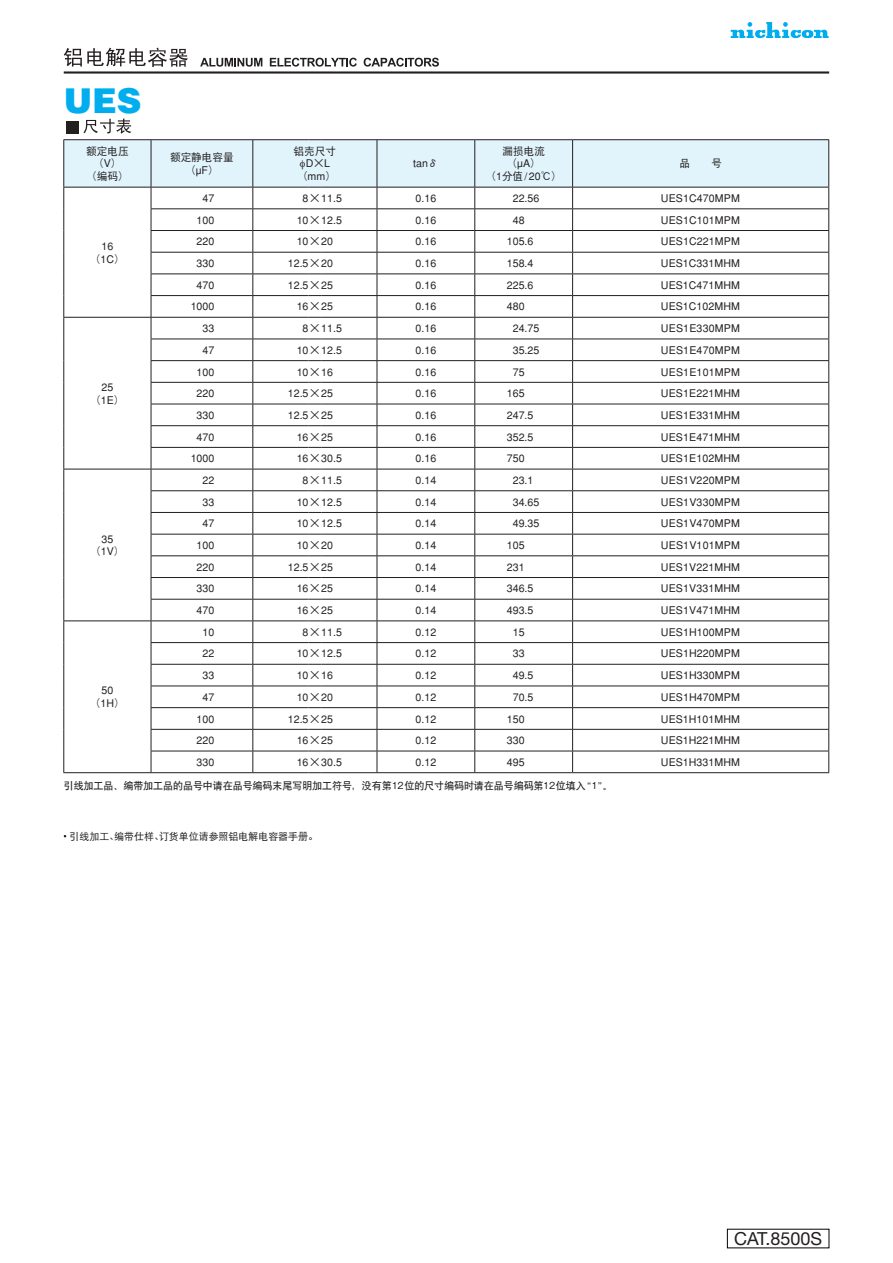
<style>
.page{position:relative;width:893px;height:1263px;background:#fff}
.page>*{position:absolute;margin:0;border:0;box-sizing:border-box;transform-origin:0 0}
.t1{font:900 34.2px "Helvetica";color:#00aeef}
.t2{font:18px "Helvetica Neue LT Std";color:#231f20}
.t3{font:500 10.65px/12.8px "Gothic BBB";letter-spacing:.005em;color:#231f20;text-align:center}
.t4{font:10.65px "DFP Hei W5 G Bpc EUC H";color:#231f20}
.t5{font:9.9px "SIL Hei Med Jian";color:#231f20}
.t6{font:9.9px "DFP Hei W5 G Bpc EUC H";color:#231f20}
.s1{font-family:"DFP Hei W5 G Bpc EUC H";font-weight:400}
.s2{font-family:"Gothic MB101 Pro";font-size:9px}
</style>
<div class="page">
<hr style="left:64px;top:71px;width:765px;height:3px;background:#231f20">
<svg style="left:731px;top:22px;width:98px;height:16px"></svg>
<svg style="left:200px;top:58px;width:62px;height:9px"></svg>
<svg style="left:270px;top:58px;width:87px;height:9px"></svg>
<svg style="left:364px;top:58px;width:75px;height:9px"></svg>
<svg style="left:64px;top:48px;width:124px;height:19px"></svg>
<svg style="left:63px;top:119px;width:766px;height:654px"></svg>
<h1 class="t1" style="left:64px;top:78px;width:79px">UES</h1>
<p class="t4" style="left:86px;top:145px;width:44px">额定电压</p>
<p class="t3" style="left:86px;top:157px;width:44px">（V）<br>（<span class="s1">编码</span>）</p>
<p class="t3" style="left:90px;top:240px;width:36px">16（1C）</p>
<p class="t3" style="left:90px;top:381px;width:36px">25（1E）</p>
<p class="t3" style="left:90px;top:533px;width:36px">35（1V）</p>
<p class="t3" style="left:90px;top:684px;width:36px">50（1H）</p>
<p class="t4" style="left:170px;top:152px;width:65px">额定静电容量</p>
<p class="t3" style="left:185px;top:164px;width:35px">（µF）</p>
<p class="t4" style="left:294px;top:145px;width:44px">铝壳尺寸</p>
<p class="t3" style="left:297px;top:157px;width:40px">D×L（mm）</p>
<p class="t3" style="left:413px;top:157px;width:27px">tanδ</p>
<p class="t4" style="left:502px;top:145px;width:44px">漏损电流</p>
<p class="t3" style="left:485px;top:157px;width:78px">（µA）<br>（1<span class="s1">分值</span>/20℃）</p>
<p class="t4" style="left:679px;top:158px;width:44px">品　　号</p>
<p class="t3" style="left:203px;top:192px;width:13px">47</p>
<p class="t3" style="left:303px;top:192px;width:41px">8×11.5</p>
<p class="t3" style="left:416px;top:192px;width:22px">0.16</p>
<p class="t3" style="left:513px;top:192px;width:28px">22.56</p>
<p class="t3" style="left:661px;top:192px;width:81px">UES1C470MPM</p>
<p class="t3" style="left:197px;top:214px;width:19px">100</p>
<p class="t3" style="left:297px;top:214px;width:47px">10×12.5</p>
<p class="t3" style="left:416px;top:214px;width:22px">0.16</p>
<p class="t3" style="left:513px;top:214px;width:13px">48</p>
<p class="t3" style="left:661px;top:214px;width:81px">UES1C101MPM</p>
<p class="t3" style="left:197px;top:235px;width:19px">220</p>
<p class="t3" style="left:297px;top:235px;width:38px">10×20</p>
<p class="t3" style="left:416px;top:235px;width:22px">0.16</p>
<p class="t3" style="left:507px;top:235px;width:28px">105.6</p>
<p class="t3" style="left:661px;top:235px;width:81px">UES1C221MPM</p>
<p class="t3" style="left:197px;top:257px;width:19px">330</p>
<p class="t3" style="left:288px;top:257px;width:47px">12.5×20</p>
<p class="t3" style="left:416px;top:257px;width:22px">0.16</p>
<p class="t3" style="left:507px;top:257px;width:28px">158.4</p>
<p class="t3" style="left:661px;top:257px;width:81px">UES1C331MHM</p>
<p class="t3" style="left:197px;top:279px;width:19px">470</p>
<p class="t3" style="left:288px;top:279px;width:47px">12.5×25</p>
<p class="t3" style="left:416px;top:279px;width:22px">0.16</p>
<p class="t3" style="left:507px;top:279px;width:28px">225.6</p>
<p class="t3" style="left:661px;top:279px;width:81px">UES1C471MHM</p>
<p class="t3" style="left:191px;top:300px;width:25px">1000</p>
<p class="t3" style="left:297px;top:300px;width:38px">16×25</p>
<p class="t3" style="left:416px;top:300px;width:22px">0.16</p>
<p class="t3" style="left:507px;top:300px;width:19px">480</p>
<p class="t3" style="left:661px;top:300px;width:81px">UES1C102MHM</p>
<p class="t3" style="left:203px;top:322px;width:13px">33</p>
<p class="t3" style="left:303px;top:322px;width:41px">8×11.5</p>
<p class="t3" style="left:416px;top:322px;width:22px">0.16</p>
<p class="t3" style="left:513px;top:322px;width:28px">24.75</p>
<p class="t3" style="left:661px;top:322px;width:81px">UES1E330MPM</p>
<p class="t3" style="left:203px;top:344px;width:13px">47</p>
<p class="t3" style="left:297px;top:344px;width:47px">10×12.5</p>
<p class="t3" style="left:416px;top:344px;width:22px">0.16</p>
<p class="t3" style="left:513px;top:344px;width:28px">35.25</p>
<p class="t3" style="left:661px;top:344px;width:81px">UES1E470MPM</p>
<p class="t3" style="left:197px;top:365px;width:19px">100</p>
<p class="t3" style="left:297px;top:365px;width:38px">10×16</p>
<p class="t3" style="left:416px;top:365px;width:22px">0.16</p>
<p class="t3" style="left:513px;top:365px;width:13px">75</p>
<p class="t3" style="left:661px;top:365px;width:81px">UES1E101MPM</p>
<p class="t3" style="left:197px;top:387px;width:19px">220</p>
<p class="t3" style="left:288px;top:387px;width:47px">12.5×25</p>
<p class="t3" style="left:416px;top:387px;width:22px">0.16</p>
<p class="t3" style="left:507px;top:387px;width:19px">165</p>
<p class="t3" style="left:661px;top:387px;width:81px">UES1E221MHM</p>
<p class="t3" style="left:197px;top:409px;width:19px">330</p>
<p class="t3" style="left:288px;top:409px;width:47px">12.5×25</p>
<p class="t3" style="left:416px;top:409px;width:22px">0.16</p>
<p class="t3" style="left:507px;top:409px;width:28px">247.5</p>
<p class="t3" style="left:661px;top:409px;width:81px">UES1E331MHM</p>
<p class="t3" style="left:197px;top:431px;width:19px">470</p>
<p class="t3" style="left:297px;top:431px;width:38px">16×25</p>
<p class="t3" style="left:416px;top:431px;width:22px">0.16</p>
<p class="t3" style="left:507px;top:431px;width:28px">352.5</p>
<p class="t3" style="left:661px;top:431px;width:81px">UES1E471MHM</p>
<p class="t3" style="left:191px;top:452px;width:25px">1000</p>
<p class="t3" style="left:297px;top:452px;width:47px">16×30.5</p>
<p class="t3" style="left:416px;top:452px;width:22px">0.16</p>
<p class="t3" style="left:507px;top:452px;width:19px">750</p>
<p class="t3" style="left:661px;top:452px;width:81px">UES1E102MHM</p>
<p class="t3" style="left:203px;top:474px;width:13px">22</p>
<p class="t3" style="left:303px;top:474px;width:41px">8×11.5</p>
<p class="t3" style="left:416px;top:474px;width:22px">0.14</p>
<p class="t3" style="left:513px;top:474px;width:22px">23.1</p>
<p class="t3" style="left:661px;top:474px;width:81px">UES1V220MPM</p>
<p class="t3" style="left:203px;top:496px;width:13px">33</p>
<p class="t3" style="left:297px;top:496px;width:47px">10×12.5</p>
<p class="t3" style="left:416px;top:496px;width:22px">0.14</p>
<p class="t3" style="left:513px;top:496px;width:28px">34.65</p>
<p class="t3" style="left:661px;top:496px;width:81px">UES1V330MPM</p>
<p class="t3" style="left:203px;top:517px;width:13px">47</p>
<p class="t3" style="left:297px;top:517px;width:47px">10×12.5</p>
<p class="t3" style="left:416px;top:517px;width:22px">0.14</p>
<p class="t3" style="left:513px;top:517px;width:28px">49.35</p>
<p class="t3" style="left:661px;top:517px;width:81px">UES1V470MPM</p>
<p class="t3" style="left:197px;top:539px;width:19px">100</p>
<p class="t3" style="left:297px;top:539px;width:38px">10×20</p>
<p class="t3" style="left:416px;top:539px;width:22px">0.14</p>
<p class="t3" style="left:507px;top:539px;width:19px">105</p>
<p class="t3" style="left:661px;top:539px;width:81px">UES1V101MPM</p>
<p class="t3" style="left:197px;top:561px;width:19px">220</p>
<p class="t3" style="left:288px;top:561px;width:47px">12.5×25</p>
<p class="t3" style="left:416px;top:561px;width:22px">0.14</p>
<p class="t3" style="left:507px;top:561px;width:19px">231</p>
<p class="t3" style="left:661px;top:561px;width:81px">UES1V221MHM</p>
<p class="t3" style="left:197px;top:582px;width:19px">330</p>
<p class="t3" style="left:297px;top:582px;width:38px">16×25</p>
<p class="t3" style="left:416px;top:582px;width:22px">0.14</p>
<p class="t3" style="left:507px;top:582px;width:28px">346.5</p>
<p class="t3" style="left:661px;top:582px;width:81px">UES1V331MHM</p>
<p class="t3" style="left:197px;top:604px;width:19px">470</p>
<p class="t3" style="left:297px;top:604px;width:38px">16×25</p>
<p class="t3" style="left:416px;top:604px;width:22px">0.14</p>
<p class="t3" style="left:507px;top:604px;width:28px">493.5</p>
<p class="t3" style="left:661px;top:604px;width:81px">UES1V471MHM</p>
<p class="t3" style="left:203px;top:626px;width:13px">10</p>
<p class="t3" style="left:303px;top:626px;width:41px">8×11.5</p>
<p class="t3" style="left:416px;top:626px;width:22px">0.12</p>
<p class="t3" style="left:513px;top:626px;width:13px">15</p>
<p class="t3" style="left:661px;top:626px;width:81px">UES1H100MPM</p>
<p class="t3" style="left:203px;top:647px;width:13px">22</p>
<p class="t3" style="left:297px;top:647px;width:47px">10×12.5</p>
<p class="t3" style="left:416px;top:647px;width:22px">0.12</p>
<p class="t3" style="left:513px;top:647px;width:13px">33</p>
<p class="t3" style="left:661px;top:647px;width:81px">UES1H220MPM</p>
<p class="t3" style="left:203px;top:669px;width:13px">33</p>
<p class="t3" style="left:297px;top:669px;width:38px">10×16</p>
<p class="t3" style="left:416px;top:669px;width:22px">0.12</p>
<p class="t3" style="left:513px;top:669px;width:22px">49.5</p>
<p class="t3" style="left:661px;top:669px;width:81px">UES1H330MPM</p>
<p class="t3" style="left:203px;top:691px;width:13px">47</p>
<p class="t3" style="left:297px;top:691px;width:38px">10×20</p>
<p class="t3" style="left:416px;top:691px;width:22px">0.12</p>
<p class="t3" style="left:513px;top:691px;width:22px">70.5</p>
<p class="t3" style="left:661px;top:691px;width:81px">UES1H470MPM</p>
<p class="t3" style="left:197px;top:712px;width:19px">100</p>
<p class="t3" style="left:288px;top:712px;width:47px">12.5×25</p>
<p class="t3" style="left:416px;top:712px;width:22px">0.12</p>
<p class="t3" style="left:507px;top:712px;width:19px">150</p>
<p class="t3" style="left:661px;top:712px;width:81px">UES1H101MHM</p>
<p class="t3" style="left:197px;top:734px;width:19px">220</p>
<p class="t3" style="left:297px;top:734px;width:38px">16×25</p>
<p class="t3" style="left:416px;top:734px;width:22px">0.12</p>
<p class="t3" style="left:507px;top:734px;width:19px">330</p>
<p class="t3" style="left:661px;top:734px;width:81px">UES1H221MHM</p>
<p class="t3" style="left:197px;top:756px;width:19px">330</p>
<p class="t3" style="left:297px;top:756px;width:47px">16×30.5</p>
<p class="t3" style="left:416px;top:756px;width:22px">0.12</p>
<p class="t3" style="left:507px;top:756px;width:19px">495</p>
<p class="t3" style="left:661px;top:756px;width:81px">UES1H331MHM</p>
<p class="t5" style="left:64px;top:779px;width:550px">引线加工品、编带加工品的品号中请在品号编码末尾写明加工符号，没有第<span class="s2">12</span>位的尺寸编码时请在品号编码第<span class="s2">12</span>位填入“<span class="s2">1</span>”。</p>
<p class="t6" style="left:70px;top:831px;width:250px">引线加工、编带仕样、订货单位请参照铝电解电容器手册。</p>
<h2 class="t2" style="left:734px;top:1228px;width:90px">CAT.8500S</h2>
</div>
